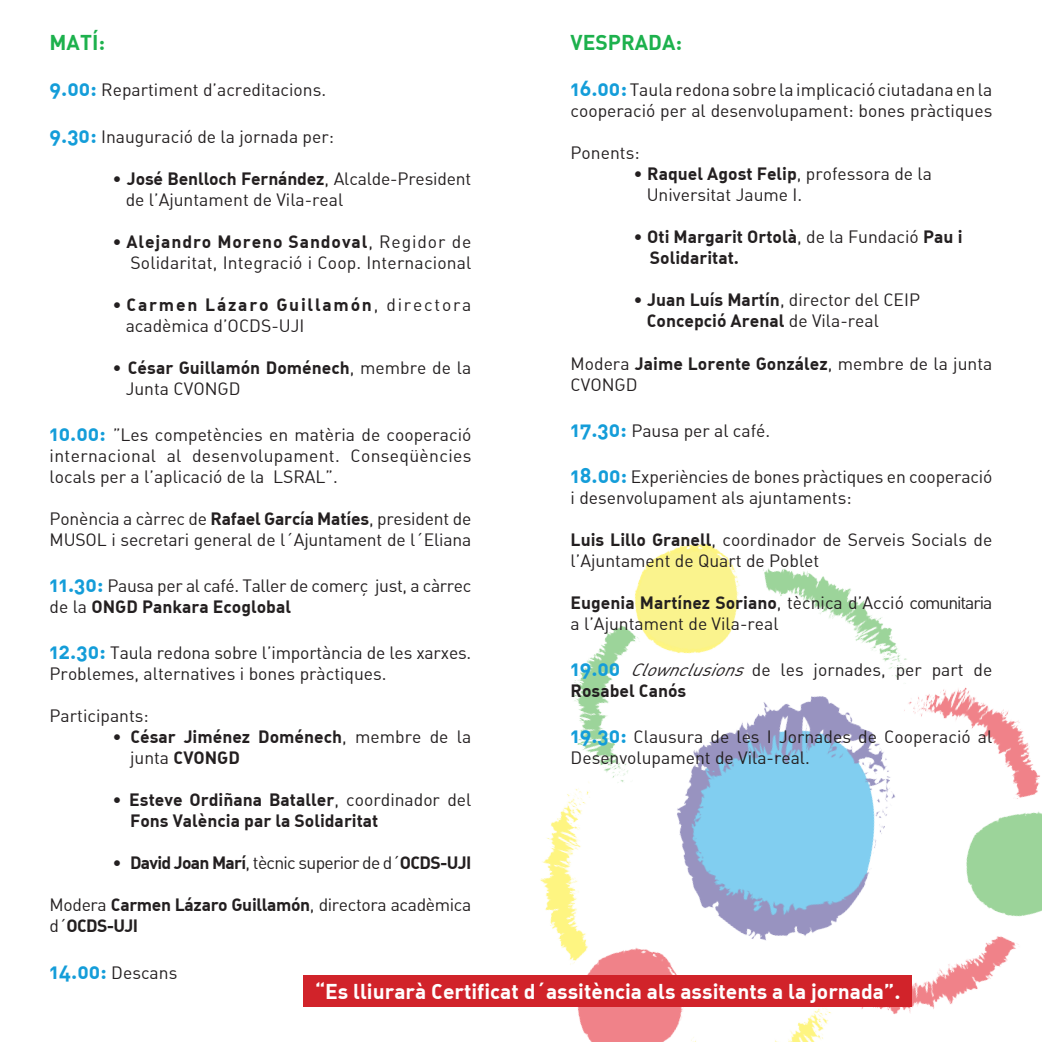
<style>
.page{position:relative;width:1042px;height:1042px;background:#fff}
.page>*{position:absolute;margin:0;border:0;box-sizing:border-box;transform-origin:0 0}
.t1{font:700 21px "DIN Alternate";color:#fff}
.t2{font:700 21px "DIN Alternate";color:#1db14d}
.t3{font:17.5px/21px "DIN Alternate";color:#231f20}
.t4{font:700 17.5px/21px "DIN Alternate";color:#231f20}
.t5{font:17.5px/21px "DIN Alternate";letter-spacing:.02em;color:#231f20}
.t6{font:17.5px "DIN Alternate";letter-spacing:-.02em;color:#231f20}
.t7{font:700 17.5px "DIN Alternate";letter-spacing:-.04em;color:#231f20}
.t8{font:700 17.5px "DIN Alternate";letter-spacing:.05em;color:#231f20}
.t9{font:700 17.5px "DIN Alternate";letter-spacing:.1em;color:#231f20}
.s1{font-weight:700;font-size:21px;color:#149dd9}
.s2{font-weight:400}
.s3{font-weight:700}
.s4{font-style:italic}
</style>
<div class="page">
<img style="left:457px;top:543px;width:585px;height:499px">
<div style="left:304px;top:975px;width:608px;height:31px;background:#d1232a"></div>
<p class="t2" style="left:50px;top:29px;width:57px">MATÍ:</p>
<p class="t3" style="left:50px;top:79px;width:278px"><span class="s1">9.00:</span> Repartiment d’acreditacions.</p>
<p class="t3" style="left:50px;top:125px;width:286px"><span class="s1">9.30:</span> Inauguració de la jornada per:</p>
<p class="t4" style="left:113px;top:167px;width:360px"><span class="s2">•</span> José Benlloch Fernández<span class="s2">, Alcalde-President</span></p>
<p class="t3" style="left:126px;top:188px;width:219px">de l’Ajuntament de Vila-real</p>
<p class="t8" style="left:113px;top:230px;width:360px"><span class="s2">•</span> Alejandro Moreno Sandoval<span class="s2">, Regidor de</span></p>
<p class="t3" style="left:130px;top:251px;width:342px">Solidaritat, Integració i Coop. Internacional</p>
<p class="t9" style="left:113px;top:293px;width:360px"><span class="s2">•</span> Carmen Lázaro Guillamón<span class="s2">, directora</span></p>
<p class="t3" style="left:126px;top:314px;width:180px">acadèmica d’OCDS-UJI</p>
<p class="t4" style="left:113px;top:356px;width:360px"><span class="s2">•</span> César Guillamón Doménech<span class="s2">, membre de la</span></p>
<p class="t3" style="left:126px;top:377px;width:116px">Junta CVONGD</p>
<p class="t5" style="left:50px;top:424px;width:423px"><span class="s1">10.00:</span> ”Les competències en matèria de cooperació internacional al desenvolupament. Conseqüències</p>
<p class="t3" style="left:50px;top:466px;width:290px">locals per a l’aplicació de la LSRAL”.</p>
<p class="t3" style="left:50px;top:508px;width:423px">Ponència a càrrec de <span class="s3">Rafael García Matíes</span>, president de<br>MUSOL i secretari general de l´Ajuntament de l´Eliana</p>
<p class="t6" style="left:50px;top:575px;width:423px"><span class="s1">11.30:</span> Pausa per al café. Taller de comerç just, a càrrec</p>
<p class="t4" style="left:50px;top:595px;width:243px"><span class="s2">de la</span> ONGD Pankara Ecoglobal</p>
<p class="t3" style="left:50px;top:642px;width:423px"><span class="s1">12.30:</span> Taula redona sobre l’importància de les xarxes.<br>Problemes, alternatives i bones pràctiques.</p>
<p class="t3" style="left:50px;top:705px;width:101px">Participants:</p>
<p class="t4" style="left:113px;top:726px;width:360px"><span class="s2">•</span> César Jiménez Doménech<span class="s2">, membre de la</span></p>
<p class="t4" style="left:130px;top:747px;width:111px"><span class="s2">junta</span> CVONGD</p>
<p class="t4" style="left:113px;top:789px;width:360px"><span class="s2">•</span> Esteve Ordiñana Bataller<span class="s2">, coordinador del</span></p>
<p class="t4" style="left:130px;top:810px;width:250px">Fons València par la Solidaritat</p>
<p class="t7" style="left:113px;top:851px;width:360px"><span class="s2">•</span> David Joan Marí<span class="s2">, tècnic superior de d´</span>OCDS-UJI</p>
<p class="t4" style="left:50px;top:894px;width:423px"><span class="s2">Modera</span> Carmen Lázaro Guillamón<span class="s2">, directora acadèmica d´</span>OCDS-UJI</p>
<p class="t3" style="left:50px;top:961px;width:129px"><span class="s1">14.00:</span> Descans</p>
<p class="t2" style="left:570px;top:29px;width:113px">VESPRADA:</p>
<p class="t3" style="left:570px;top:79px;width:423px"><span class="s1">16.00:</span> Taula redona sobre la implicació ciutadana en la cooperació per al desenvolupament: bones pràctiques</p>
<p class="t3" style="left:570px;top:142px;width:70px">Ponents:</p>
<p class="t3" style="left:633px;top:163px;width:300px">• <span class="s3">Raquel Agost Felip</span>, professora de la</p>
<p class="t3" style="left:647px;top:184px;width:157px">Universitat Jaume I.</p>
<p class="t4" style="left:633px;top:226px;width:330px"><span class="s2">•</span> Oti Margarit Ortolà<span class="s2">, de la Fundació</span> Pau i</p>
<p class="t4" style="left:650px;top:247px;width:91px">Solidaritat.</p>
<p class="t3" style="left:633px;top:289px;width:288px">• <span class="s3">Juan Luís Martín</span>, director del CEIP</p>
<p class="t4" style="left:647px;top:310px;width:234px">Concepció Arenal <span class="s2">de Vila-real</span></p>
<p class="t3" style="left:570px;top:352px;width:423px">Modera <span class="s3">Jaime Lorente González</span>, membre de la junta<br>CVONGD</p>
<p class="t3" style="left:570px;top:419px;width:201px"><span class="s1">17.30:</span> Pausa per al café.</p>
<p class="t3" style="left:570px;top:466px;width:423px"><span class="s1">18.00:</span> Experiències de bones pràctiques en cooperació i desenvolupament als ajuntaments:</p>
<p class="t3" style="left:570px;top:529px;width:423px"><span class="s3">Luis Lillo Granell</span>, coordinador de Serveis Socials de l’Ajuntament de Quart de Poblet</p>
<p class="t3" style="left:570px;top:592px;width:423px"><span class="s3">Eugenia Martínez Soriano</span>, tècnica d’Acció comunitaria a l’Ajuntament de Vila-real</p>
<p class="t3" style="left:570px;top:659px;width:423px"><span class="s1">19.00</span> <span class="s4">Clownclusions</span>de les jornades, per part de</p>
<p class="t4" style="left:570px;top:679px;width:117px">Rosabel Canós</p>
<p class="t3" style="left:570px;top:726px;width:423px"><span class="s1">19.30:</span> Clausura de les I Jornades de Cooperació al<br>Desenvolupament de Vila-real.</p>
<p class="t1" style="left:315px;top:977px;width:587px">“Es lliurarà Certificat d´assitència als assitents a la jornada”.</p>
</div>
